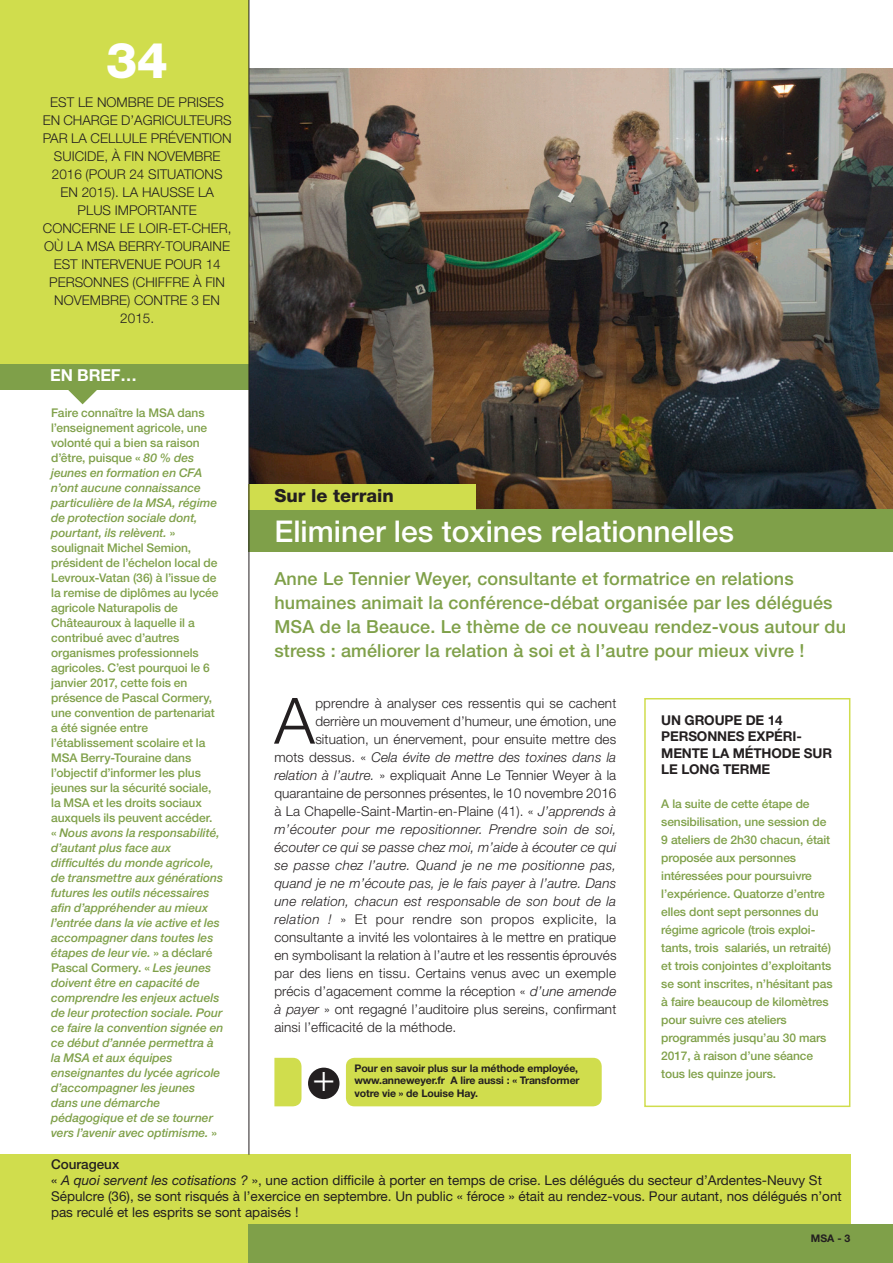
<style>
.page{position:relative;width:893px;height:1263px;background:#fff}
.page>*{position:absolute;margin:0;border:0;box-sizing:border-box;transform-origin:0 0}
.t1{font:300 63.9px "Helvetica Neue LT Std";color:#231f20}
.t2{font:800 49.5px "Helvetica Neue LT Std";color:#fff}
.t3{font:300 37.8px "Helvetica Neue LT Std";color:#fff}
.t4{font:500 30px "Helvetica Neue LT Std";color:#fff}
.t5{font:500 18px/24px "Helvetica Neue LT Std";letter-spacing:.01em;color:#7fa049}
.t6{font:800 18px "Helvetica Neue LT Std";color:#231f20}
.t7{font:700 16.5px "Helvetica Neue LT Std";letter-spacing:-.01em;color:#fff}
.chiffre_-_texte{font:300 13.5px/18px "Helvetica Neue LT Std";letter-spacing:.01em;color:#231f20;text-align:center}
.t8{font:italic 300 13.5px "Helvetica Neue LT Std";letter-spacing:.015em;color:#231f20}
.t9{font:13.5px/16.2px "Helvetica Neue LT Std";color:#231f20}
.t10{font:700 13.5px/16.2px "Helvetica Neue LT Std";letter-spacing:-.01em;color:#231f20}
.chiffre_-_texte-2{font:300 13.5px "Helvetica Neue LT Std";letter-spacing:.035em;color:#231f20}
.t11{font:500 13.5px "Helvetica Neue LT Std";color:#231f20}
.en_bref_-_texte{font:italic 500 12px/15px "Helvetica Neue LT Std";color:#7fa049}
.t12{font:500 12px/18px "Helvetica Neue LT Std";letter-spacing:-.01em;color:#7fa049}
.t13{font:700 10.5px/12.6px "Helvetica Neue LT Std";letter-spacing:-.01em;color:#231f20}
.s1{font-style:normal}
.s2{font-style:italic}
</style>
<div class="page">
<div style="left:0;top:1155px;width:850px;height:108px;background:#d0dd4d"></div>
<div style="left:249px;top:1225px;width:644px;height:38px;background:#7fa049"></div>
<div style="left:0;top:364px;width:254px;height:26px;background:#7fa049"></div>
<svg style="left:68px;top:390px;width:29px;height:14px"></svg>
<div style="left:0;top:0;width:249px;height:364px;background:#d0dd4d"></div>
<img style="left:250px;top:69px;width:643px;height:441px">
<div style="left:249px;top:510px;width:644px;height:42px;background:#7fa049"></div>
<div style="left:249px;top:484px;width:227px;height:26px;background:#d0dd4d"></div>
<hr style="left:249px;top:0;width:1px;height:1155px;background:#231f20">
<div style="left:346px;top:1058px;width:256px;height:48px;background:#d0dd4d;border-radius:9px"></div>
<svg style="left:274px;top:1058px;width:27px;height:48px"></svg>
<div style="left:308px;top:1067px;width:31px;height:32px;background:#231f20;border-radius:50%"></div>
<div style="left:644px;top:698px;width:206px;height:409px;border:2px solid #d0dd4d"></div>
<p class="t2" style="left:106px;top:31px;width:63px">34</p>
<p class="chiffre_-_texte" style="left:43px;top:93px;width:191px">EST LE NOMBRE DE PRISES<br>EN CHARGE D’AGRICULTEURS<br>PAR LA CELLULE PRÉVENTION<br>SUICIDE, À FIN NOVEMBRE<br>2016 (POUR 24 SITUATIONS<br>EN 2015). LA HAUSSE LA<br>PLUS IMPORTANTE<br>CONCERNE LE LOIR-ET-CHER,<br>OÙ LA MSA BERRY-TOURAINE<br>EST INTERVENUE POUR 14<br>PERSONNES (CHIFFRE À FIN<br>NOVEMBRE) CONTRE 3 EN<br>2015.</p>
<p class="t7" style="left:50px;top:365px;width:88px">EN BREF…</p>
<p class="en_bref_-_texte" style="left:51px;top:405px;width:174px"><span class="s1">Faire connaître la MSA dans l’enseignement agricole, une volonté qui a bien sa raison d’être, puisque «</span> 80 % des jeunes en formation en CFA n’ont aucune connaissance particulière de la MSA, régime de protection sociale dont, pourtant, ils relèvent. <span class="s1">» soulignait Michel Semion, président de l’échelon local de<br>Levroux-Vatan (36) à l’issue de la remise de diplômes au lycée agricole Naturapolis de<br>Châteauroux à laquelle il a contribué avec d’autres organismes professionnels agricoles. C’est pourquoi le 6 janvier 2017, cette fois en présence de Pascal Cormery, une convention de partenariat a été signée entre l’établissement scolaire et la<br>MSA Berry-Touraine dans l’objectif d’informer les plus jeunes sur la sécurité sociale, la MSA et les droits sociaux auxquels ils peuvent accéder.<br>«</span> Nous avons la responsabilité, d’autant plus face aux difficultés du monde agricole, de transmettre aux générations futures les outils nécessaires afin d’appréhender au mieux l’entrée dans la vie active et les accompagner dans toutes les étapes de leur vie. <span class="s1">» a déclaré<br>Pascal Cormery. «</span> Les jeunes doivent être en capacité de comprendre les enjeux actuels de leur protection sociale. Pour ce faire la convention signée en ce début d’année permettra à la MSA et aux équipes enseignantes du lycée agricole d’accompagner les jeunes dans une démarche pédagogique et de se tourner vers l’avenir avec optimisme. <span class="s1">»</span></p>
<p class="t6" style="left:274px;top:485px;width:121px">Sur le terrain</p>
<p class="t4" style="left:274px;top:513px;width:461px">Eliminer les toxines relationnelles</p>
<p class="t5" style="left:274px;top:566px;width:573px">Anne Le Tennier Weyer, consultante et formatrice en relations humaines animait la conférence-débat organisée par les délégués MSA de la Beauce. Le thème de ce nouveau rendez-vous autour du stress : améliorer la relation à soi et à l’autre pour mieux vivre !</p>
<p class="t1" style="left:274px;top:682px;width:42px">A</p>
<p class="chiffre_-_texte" style="left:315px;top:693px;width:303px">pprendre à analyser ces ressentis qui se cachent</p>
<p class="t10" style="left:661px;top:712px;width:172px">UN GROUPE DE 14<br>PERSONNES EXPÉRI-<br>MENTE LA MÉTHODE SUR<br>LE LONG TERME</p>
<p class="t12" style="left:661px;top:794px;width:173px">A la suite de cette étape de sensibilisation, une session de<br>9 ateliers de 2h30 chacun, était proposée aux personnes intéressées pour poursuivre l’expérience. Quatorze d’entre elles dont sept personnes du régime agricole (trois exploi&shy;tants, trois salariés, un retraité) et trois conjointes d’exploitants se sont inscrites, n’hésitant pas à faire beaucoup de kilomètres pour suivre ces ateliers programmés jusqu’au 30 mars<br>2017, à raison d’une séance tous les quinze jours.</p>
<p class="chiffre_-_texte" style="left:315px;top:711px;width:302px">derrière un mouvement d’humeur, une émotion, une</p>
<p class="chiffre_-_texte" style="left:315px;top:729px;width:302px">situation, un énervement, pour ensuite mettre des</p>
<p class="t8" style="left:274px;top:749px;width:343px"><span class="s1">mots dessus. «</span> Cela évite de mettre des toxines dans la</p>
<p class="chiffre_-_texte" style="left:274px;top:765px;width:343px"><span class="s2">relation à l’autre.</span> » expliquait Anne Le Tennier Weyer à la</p>
<p class="chiffre_-_texte" style="left:274px;top:783px;width:343px">quarantaine de personnes présentes, le 10 novembre 2016</p>
<p class="chiffre_-_texte" style="left:274px;top:801px;width:343px">à La Chapelle-Saint-Martin-en-Plaine (41). « <span class="s2">J’apprends à</span></p>
<p class="t8" style="left:274px;top:821px;width:344px">m’écouter pour me repositionner. Prendre soin de soi,</p>
<p class="t8" style="left:274px;top:839px;width:343px">écouter ce qui se passe chez moi, m’aide à écouter ce qui</p>
<p class="t8" style="left:274px;top:857px;width:343px">se passe chez l’autre. Quand je ne me positionne pas,</p>
<p class="t8" style="left:274px;top:875px;width:343px">quand je ne m’écoute pas, je le fais payer à l’autre. Dans</p>
<p class="t8" style="left:274px;top:893px;width:343px">une relation, chacun est responsable de son bout de la</p>
<p class="chiffre_-_texte-2" style="left:274px;top:910px;width:343px"><span class="s2">relation !</span> » Et pour rendre son propos explicite, la</p>
<p class="chiffre_-_texte" style="left:274px;top:927px;width:343px">consultante a invité les volontaires à le mettre en pratique</p>
<p class="chiffre_-_texte" style="left:274px;top:945px;width:344px">en symbolisant la relation à l’autre et les ressentis éprouvés</p>
<p class="chiffre_-_texte" style="left:274px;top:963px;width:343px">par des liens en tissu. Certains venus avec un exemple</p>
<p class="chiffre_-_texte" style="left:274px;top:981px;width:343px">précis d’agacement comme la réception « <span class="s2">d’une amende</span></p>
<p class="chiffre_-_texte" style="left:274px;top:999px;width:343px"><span class="s2">à payer</span> » ont regagné l’auditoire plus sereins, confirmant</p>
<p class="chiffre_-_texte" style="left:274px;top:1017px;width:183px">ainsi l’efficacité de la méthode.</p>
<p class="t13" style="left:354px;top:1061px;width:227px">Pour en savoir plus sur la méthode employée, www.anneweyer.fr A lire aussi : « Transformer</p>
<p class="t3" style="left:312px;top:1054px;width:24px">+</p>
<p class="t13" style="left:354px;top:1086px;width:125px">votre vie » de Louise Hay.</p>
<p class="t11" style="left:51px;top:1156px;width:70px">Courageux</p>
<p class="t9" style="left:51px;top:1172px;width:792px">« <span class="s2">A quoi servent les cotisations ?</span> », une action difficile à porter en temps de crise. Les délégués du secteur d’Ardentes-Neuvy St<br>Sépulcre (36), se sont risqués à l’exercice en septembre. Un public « féroce » était au rendez-vous. Pour autant, nos délégués n’ont pas reculé et les esprits se sont apaisés !</p>
<p class="t13" style="left:811px;top:1231px;width:41px">MSA - 3</p>
</div>
